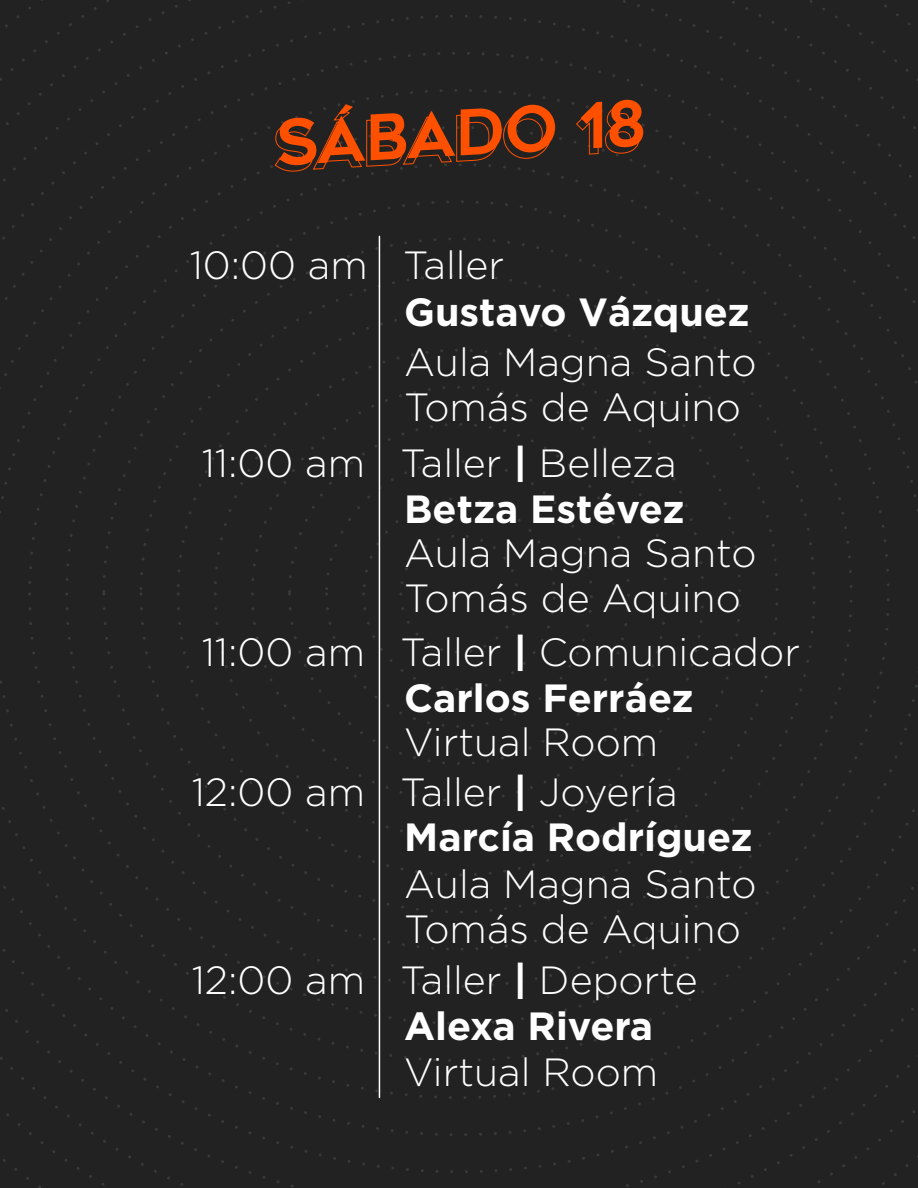
<style>
.page{position:relative;width:918px;height:1188px;background:#222}
.page>*{position:absolute;margin:0;border:0;box-sizing:border-box;transform-origin:0 0}
.t1{font:62.55px "Geometos";color:#ff5000}
.t2{font:300 39.3px/45px "Gotham";color:#fff}
.t3{font:700 39.3px "Gotham";color:#fff}
.s1{font-weight:700}
</style>
<div class="page">
<svg style="left:274px;top:109px;width:278px;height:63px;background:#34251f"></svg>
<svg style="left:576px;top:107px;width:23px;height:48px"></svg>
<svg style="left:605px;top:105px;width:35px;height:49px;background:#40281d"></svg>
<hr style="left:379px;top:236px;width:1px;height:862px;background:#fff">
<h1 class="t1" style="left:273px;top:108px;width:372px;rotate:-3deg">SÁBADO 18</h1>
<p class="t2" style="left:190px;top:243px;width:316px">10:00 am Taller</p>
<p class="t3" style="left:404px;top:289px;width:347px">Gustavo Vázquez</p>
<p class="t2" style="left:404px;top:339px;width:354px">Aula Magna Santo<br>Tomás de Aquino</p>
<p class="t2" style="left:202px;top:440px;width:476px">11:00 am Taller <span class="s1">|</span> Belleza</p>
<p class="t3" style="left:404px;top:486px;width:282px">Betza Estévez</p>
<p class="t2" style="left:404px;top:530px;width:354px">Aula Magna Santo<br>Tomás de Aquino</p>
<p class="t2" style="left:404px;top:629px;width:397px;line-height:45.9px;text-indent:-202px">11:00 am Taller <span class="s1">|</span> Comunicador<br><span class="s1">Carlos Ferráez</span></p>
<p class="t2" style="left:404px;top:720px;width:256px">Virtual Room</p>
<p class="t2" style="left:192px;top:769px;width:487px">12:00 am Taller <span class="s1">|</span> Joyería</p>
<p class="t3" style="left:404px;top:815px;width:350px">Marcía Rodríguez</p>
<p class="t2" style="left:404px;top:861px;width:354px">Aula Magna Santo<br>Tomás de Aquino</p>
<p class="t2" style="left:404px;top:957px;width:295px;line-height:45.9px;text-indent:-213px">12:00 am Taller <span class="s1">|</span> Deporte<br><span class="s1">Alexa Rivera</span></p>
<p class="t2" style="left:404px;top:1049px;width:256px">Virtual Room</p>
</div>
